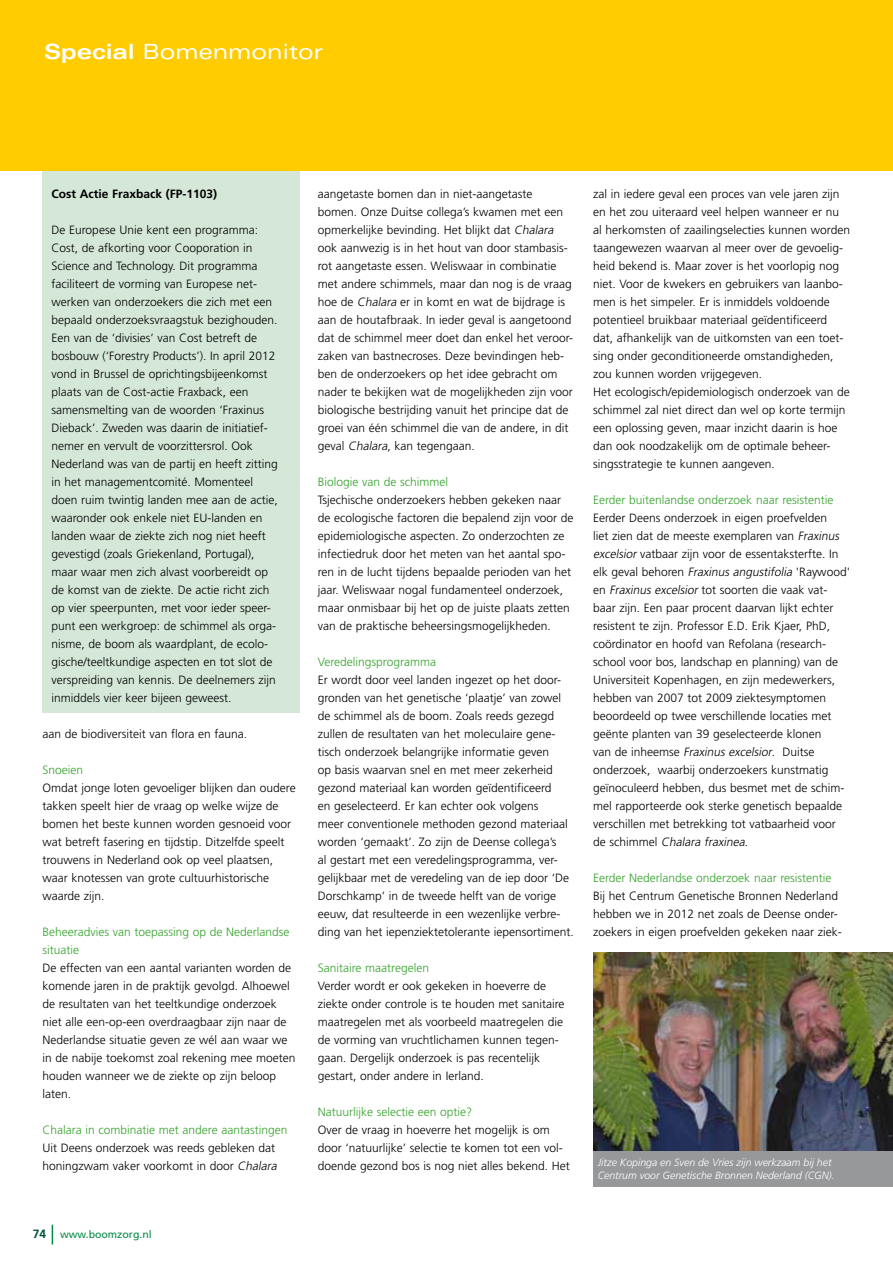
<style>
.page{position:relative;width:893px;height:1263px;background:#fff}
.page>*{position:absolute;margin:0;border:0;box-sizing:border-box;transform-origin:0 0}
.t1{font:expanded 21px "Univers";color:#fff}
.t2{font:300 12px/18px "Frutiger";color:#000}
.t3{font:300 12px/18px "Frutiger";color:#35a32c}
.t4{font:700 12px "Frutiger";color:#000}
.t5{font:italic 300 10.5px/12.6px "Frutiger";color:#fff}
.t6{font:10.5px "Frutiger";color:#008b45}
.s1{font-weight:700}
.s2{font-style:italic}
.s3{font-weight:700;font-size:12px;color:#00523c}
</style>
<div class="page">
<svg style="left:52px;top:1225px;width:1px;height:19px"></svg>
<div style="left:43px;top:169px;width:257px;height:543px;background:#d5e8d8"></div>
<div style="left:0;top:0;width:893px;height:171px;background:#fecc00"></div>
<img style="left:593px;top:952px;width:300px;height:199px">
<div style="left:593px;top:1151px;width:300px;height:35px;background:#97989a"></div>
<h1 class="t1" style="left:44px;top:39px;width:281px"><span class="s1">Special</span> Bomenmonitor</h1>
<p class="t4" style="left:52px;top:187px;width:167px">Cost Actie Fraxback (FP-1103)</p>
<p class="t2" style="left:52px;top:221px;width:228px">De Europese Unie kent een programma:<br>Cost, de afkorting voor Cooporation in Science and Technology. Dit programma faciliteert de vorming van Europese net&shy;werken van onderzoekers die zich met een bepaald onderzoeksvraagstuk bezighouden.<br>Een van de ‘divisies’ van Cost betreft de bosbouw (‘Forestry Products’). In april 2012 vond in Brussel de oprichtingsbijeenkomst plaats van de Cost-actie Fraxback, een samensmelting van de woorden ‘Fraxinus Dieback’. Zweden was daarin de initiatief&shy;nemer en vervult de voorzittersrol. Ook Nederland was van de partij en heeft zitting in het managementcomité. Momenteel doen ruim twintig landen mee aan de actie, waaronder ook enkele niet EU-landen en landen waar de ziekte zich nog niet heeft gevestigd (zoals Griekenland, Portugal), maar waar men zich alvast voorbereidt op de komst van de ziekte. De actie richt zich op vier speerpunten, met voor ieder speer&shy;punt een werkgroep: de schimmel als orga&shy;nisme, de boom als waardplant, de ecolo&shy;gische/teeltkundige aspecten en tot slot de verspreiding van kennis. De deelnemers zijn inmiddels vier keer bijeen geweest.</p>
<p class="t2" style="left:43px;top:725px;width:206px">aan de biodiversiteit van flora en fauna.</p>
<p class="t3" style="left:43px;top:761px;width:42px">Snoeien</p>
<p class="t2" style="left:43px;top:779px;width:255px">Omdat jonge loten gevoeliger blijken dan oudere takken speelt hier de vraag op welke wijze de bomen het beste kunnen worden gesnoeid voor wat betreft fasering en tijdstip. Ditzelfde speelt trouwens in Nederland ook op veel plaatsen, waar knotessen van grote cultuurhistorische waarde zijn.</p>
<p class="t3" style="left:43px;top:923px;width:249px">Beheeradvies van toepassing op de Nederlandse situatie</p>
<p class="t2" style="left:43px;top:959px;width:254px">De effecten van een aantal varianten worden de komende jaren in de praktijk gevolgd. Alhoewel de resultaten van het teeltkundige onderzoek niet alle een-op-een overdraagbaar zijn naar de Nederlandse situatie geven ze wél aan waar we in de nabije toekomst zoal rekening mee moeten houden wanneer we de ziekte op zijn beloop laten.</p>
<p class="t3" style="left:43px;top:1121px;width:246px">Chalara in combinatie met andere aantastingen</p>
<p class="t2" style="left:43px;top:1139px;width:238px">Uit Deens onderzoek was reeds gebleken dat honingzwam vaker voorkomt in door <span class="s2">Chalara</span></p>
<p class="t6" style="left:33px;top:1228px;width:120px"><span class="s3">74</span> www.boomzorg.nl</p>
<p class="t2" style="left:318px;top:185px;width:257px">aangetaste bomen dan in niet-aangetaste bomen. Onze Duitse collega’s kwamen met een opmerkelijke bevinding. Het blijkt dat <span class="s2">Chalara </span>ook aanwezig is in het hout van door stambasis&shy;rot aangetaste essen. Weliswaar in combinatie met andere schimmels, maar dan nog is de vraag hoe de <span class="s2">Chalara</span> er in komt en wat de bijdrage is aan de houtafbraak. In ieder geval is aangetoond dat de schimmel meer doet dan enkel het veroor&shy;zaken van bastnecroses. Deze bevindingen heb&shy;ben de onderzoekers op het idee gebracht om nader te bekijken wat de mogelijkheden zijn voor biologische bestrijding vanuit het principe dat de groei van één schimmel die van de andere, in dit geval <span class="s2">Chalara</span>, kan tegengaan.</p>
<p class="t3" style="left:318px;top:473px;width:132px">Biologie van de schimmel</p>
<p class="t2" style="left:318px;top:491px;width:257px">Tsjechische onderzoekers hebben gekeken naar de ecologische factoren die bepalend zijn voor de epidemiologische aspecten. Zo onderzochten ze infectiedruk door het meten van het aantal spo&shy;ren in de lucht tijdens bepaalde perioden van het jaar. Weliswaar nogal fundamenteel onderzoek, maar onmisbaar bij het op de juiste plaats zetten van de praktische beheersingsmogelijkheden.</p>
<p class="t3" style="left:318px;top:653px;width:120px">Veredelingsprogramma</p>
<p class="t2" style="left:318px;top:671px;width:258px">Er wordt door veel landen ingezet op het door&shy;gronden van het genetische ‘plaatje’ van zowel de schimmel als de boom. Zoals reeds gezegd zullen de resultaten van het moleculaire gene&shy;tisch onderzoek belangrijke informatie geven<br>op basis waarvan snel en met meer zekerheid gezond materiaal kan worden geïdentificeerd<br>en geselecteerd. Er kan echter ook volgens<br>meer conventionele methoden gezond materiaal worden ‘gemaakt’. Zo zijn de Deense collega’s<br>al gestart met een veredelingsprogramma, ver&shy;gelijkbaar met de veredeling van de iep door ‘De Dorschkamp’ in de tweede helft van de vorige eeuw, dat resulteerde in een wezenlijke verbre&shy;ding van het iepenziektetolerante iepensortiment.</p>
<p class="t3" style="left:318px;top:959px;width:113px">Sanitaire maatregelen</p>
<p class="t2" style="left:318px;top:977px;width:248px">Verder wordt er ook gekeken in hoeverre de ziekte onder controle is te houden met sanitaire maatregelen met als voorbeeld maatregelen die de vorming van vruchtlichamen kunnen tegen&shy;gaan. Dergelijk onderzoek is pas recentelijk gestart, onder andere in Ierland.</p>
<p class="t3" style="left:318px;top:1103px;width:156px">Natuurlijke selectie een optie?</p>
<p class="t2" style="left:318px;top:1121px;width:254px">Over de vraag in hoeverre het mogelijk is om door ‘natuurlijke’ selectie te komen tot een vol&shy;doende gezond bos is nog niet alles bekend. Het</p>
<p class="t2" style="left:593px;top:185px;width:258px">zal in iedere geval een proces van vele jaren zijn en het zou uiteraard veel helpen wanneer er nu al herkomsten of zaailingselecties kunnen worden taangewezen waarvan al meer over de gevoelig&shy;heid bekend is. Maar zover is het voorlopig nog niet. Voor de kwekers en gebruikers van laanbo&shy;men is het simpeler. Er is inmiddels voldoende potentieel bruikbaar materiaal geïdentificeerd dat, afhankelijk van de uitkomsten van een toet&shy;sing onder geconditioneerde omstandigheden, zou kunnen worden vrijgegeven.<br>Het ecologisch/epidemiologisch onderzoek van de schimmel zal niet direct dan wel op korte termijn een oplossing geven, maar inzicht daarin is hoe dan ook noodzakelijk om de optimale beheer&shy;singsstrategie te kunnen aangeven.</p>
<p class="t3" style="left:593px;top:491px;width:242px">Eerder buitenlandse onderzoek naar resistentie</p>
<p class="t2" style="left:593px;top:509px;width:258px">Eerder Deens onderzoek in eigen proefvelden<br>liet zien dat de meeste exemplaren van <span class="s2">Fraxinus excelsior</span> vatbaar zijn voor de essentaksterfte. In elk geval behoren <span class="s2">Fraxinus angustifolia</span> 'Raywood' en <span class="s2">Fraxinus excelsior</span> tot soorten die vaak vat&shy;baar zijn. Een paar procent daarvan lijkt echter resistent te zijn. Professor E.D. Erik Kjaer, PhD, coördinator en hoofd van Refolana (research&shy;school voor bos, landschap en planning) van de Universiteit Kopenhagen, en zijn medewerkers, hebben van 2007 tot 2009 ziektesymptomen beoordeeld op twee verschillende locaties met geënte planten van 39 geselecteerde klonen<br>va n d e i n h e e m se <span class="s2">Fraxinus excelsior</span>. D u i tse onderzoek, waarbij onderzoekers kunstmatig geïnoculeerd hebben, dus besmet met de schim&shy;mel rapporteerde ook sterke genetisch bepaalde verschillen met betrekking tot vatbaarheid voor<br>d e sc h i m m e l <span class="s2">Chalara fraxinea</span>.</p>
<p class="t3" style="left:593px;top:869px;width:240px">Eerder Nederlandse onderzoek naar resistentie</p>
<p class="t2" style="left:593px;top:887px;width:250px">Bij het Centrum Genetische Bronnen Nederland hebben we in 2012 net zoals de Deense onder&shy;zoekers in eigen proefvelden gekeken naar ziek-</p>
<p class="t5" style="left:598px;top:1156px;width:238px">Jitze Kopinga en Sven de Vries zijn werkzaam bij het<br>Centrum voor Genetische Bronnen Nederland (CGN).</p>
</div>
